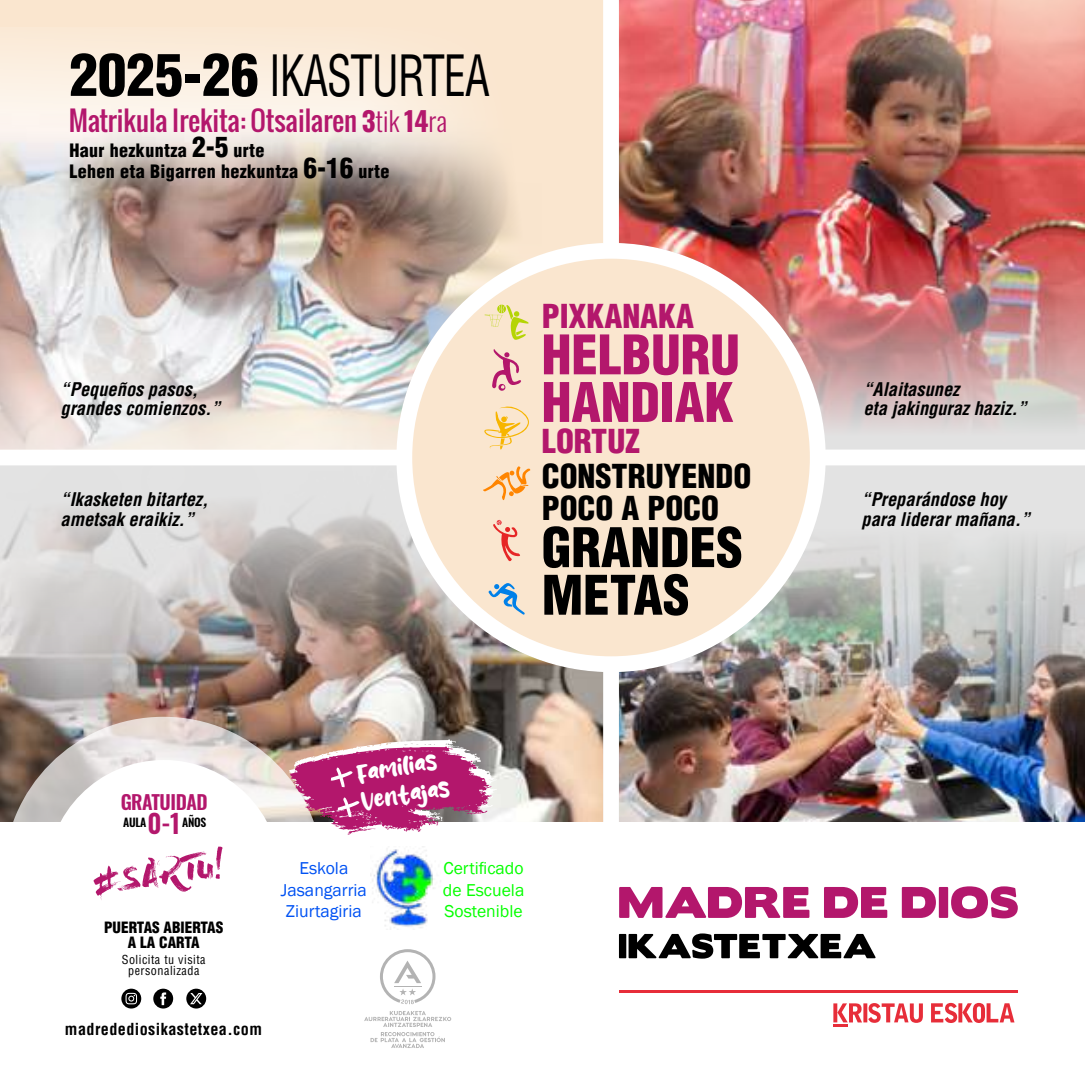
<style>
.page{position:relative;width:1085px;height:1085px;background:#fff}
.page>*{position:absolute;margin:0;border:0;box-sizing:border-box;transform-origin:0 0}
.t1{font:condensed 55.35px "Helvetica LT Std";letter-spacing:-.025em;color:#000;scale:.8 1}
.t2{font:900 condensed 53.1px/47.5px "Helvetica LT Std";color:#b3176c}
.t3{font:900 condensed 53.1px/47.5px "Helvetica LT Std";color:#000}
.t4{font:900 condensed 32.18px/32.2px "Helvetica LT Std";color:#000}
.t5{font:900 condensed 32.18px "Helvetica LT Std";color:#b3176c}
.t6{font:26.78px "Oswald";color:#b3176c}
.t7{font:600 25.88px "Oswald";color:#b3176c}
.t8{font:24.97px/28.1px "Laguna Smile";color:#fff;scale:.92 1}
.t9{font:600 19.57px "Oswald";letter-spacing:-.02em;color:#b3176c}
.t10{font:italic 700 condensed 18.45px/19.6px "Helvetica LT Std";color:#000}
.t11{font:900 condensed 18px/21.2px "Helvetica LT Std";letter-spacing:.02em;color:#000}
.t12{font:17.78px/21.2px "Franklin Gothic";color:#05ff00;text-align:justify}
.t13{font:17.78px/21.2px "Franklin Gothic";color:#0052f3;text-align:center}
.t14{font:700 condensed 16.2px "Helvetica LT Std";letter-spacing:.025em;color:#000}
.t15{font:900 condensed 15.3px/15.3px "Helvetica LT Std";color:#000;text-align:center}
.t16{font:condensed 12.15px/11px "Helvetica LT Std";letter-spacing:.04em;color:#000;text-align:center}
.t17{font:600 11.47px "Oswald";letter-spacing:-.02em;color:#000}
.s1{font-weight:900;font-size:56.7px}
.s2{font-weight:700}
.s3{font-weight:300}
.s4{font-size:27.45px}
</style>
<div class="page">
<img style="left:0;top:465px;width:603px;height:357px">
<svg style="left:3px;top:716px;width:320px;height:320px;background:#ddd6d3"></svg>
<div style="left:0;top:0;width:603px;height:271px;background:#fae6cf"></div>
<img style="left:0;top:27px;width:541px;height:422px">
<div style="left:47px;top:759px;width:234px;height:234px;background:#fff;border-radius:50%"></div>
<svg style="left:796px;top:465px;width:288px;height:64px;background:#e4e4e4"></svg>
<img style="left:619px;top:529px;width:465px;height:293px">
<div style="left:412px;top:259px;width:397px;height:397px;background:#fae6cf;border-radius:50%"></div>
<img style="left:619px;top:0;width:465px;height:449px">
<div style="left:0;top:822px;width:1084px;height:262px;background:#fff"></div>
<svg style="left:93px;top:846px;width:129px;height:54px"></svg>
<svg style="left:289px;top:739px;width:208px;height:96px"></svg>
<hr style="left:619px;top:989px;width:398px;height:3px;background:#e72d39">
<svg style="left:833px;top:1002px;width:182px;height:25px"></svg>
<svg style="left:619px;top:933px;width:256px;height:25px"></svg>
<svg style="left:619px;top:886px;width:398px;height:32px"></svg>
<svg style="left:153px;top:988px;width:20px;height:20px"></svg>
<svg style="left:121px;top:988px;width:20px;height:20px"></svg>
<svg style="left:186px;top:988px;width:20px;height:20px"></svg>
<svg style="left:190px;top:992px;width:12px;height:12px"></svg>
<svg style="left:364px;top:949px;width:87px;height:98px"></svg>
<svg style="left:488px;top:583px;width:37px;height:32px"></svg>
<svg style="left:492px;top:349px;width:29px;height:42px"></svg>
<svg style="left:484px;top:406px;width:45px;height:44px"></svg>
<svg style="left:483px;top:466px;width:48px;height:35px"></svg>
<svg style="left:493px;top:519px;width:27px;height:42px"></svg>
<svg style="left:484px;top:304px;width:44px;height:36px"></svg>
<img style="left:818px;top:0;width:266px;height:170px">
<img style="left:370px;top:846px;width:64px;height:83px">
<h1 class="t1" style="left:69px;top:41px;width:526px"><span class="s1">2025-26</span> IKASTURTEA</h1>
<h3 class="t6" style="left:69px;top:100px;width:380px">Matrikula Irekita: Otsailaren <span class="s2">3</span><span class="s3">tik</span> <span class="s2">14</span><span class="s3">ra</span></h3>
<p class="t11" style="left:69px;top:139px;width:321px">Haur hezkuntza <span class="s4">2-5</span> urte<br>Lehen eta Bigarren hezkuntza <span class="s4">6-16</span> urte</p>
<p class="t10" style="left:61px;top:379px;width:161px">“Pequeños pasos, grandes comienzos.”</p>
<p class="t10" style="left:61px;top:490px;width:149px">“Ikasketen bitartez, ametsak eraikiz.”</p>
<h3 class="t5" style="left:541px;top:295px;width:154px">PIXKANAKA</h3>
<h2 class="t2" style="left:541px;top:330px;width:199px">HELBURU<br>HANDIAK</h2>
<h3 class="t5" style="left:541px;top:421px;width:99px">LORTUZ</h3>
<h3 class="t4" style="left:541px;top:460px;width:211px">CONSTRUYENDO<br>POCO A POCO</h3>
<h2 class="t3" style="left:541px;top:523px;width:202px">GRANDES<br>METAS</h2>
<p class="t9" style="left:120px;top:791px;width:89px">GRATUIDAD</p>
<p class="t17" style="left:123px;top:816px;width:25px">AULA</p>
<h3 class="t7" style="left:147px;top:809px;width:34px">0-1</h3>
<p class="t17" style="left:182px;top:816px;width:26px">AÑOS</p>
<p class="t15" style="left:104px;top:919px;width:121px">PUERTAS ABIERTAS<br>A LA CARTA</p>
<p class="t16" style="left:122px;top:953px;width:85px">Solicita tu visita personalizada</p>
<p class="t14" style="left:65px;top:1019px;width:198px">madredediosikastetxea.com</p>
<h3 class="t8" style="left:355px;top:761px;width:98px;rotate:-9deg">Familias<br>Ventajas</h3>
<p class="t13" style="left:281px;top:858px;width:88px">Eskola<br>Jasangarria<br>Ziurtagiria</p>
<p class="t12" style="left:443px;top:858px;width:83px">Certificado de Escuela Sostenible</p>
<p class="t10" style="left:863px;top:379px;width:165px">“Alaitasunez<br>eta jakinguraz haziz.”</p>
<p class="t10" style="left:861px;top:490px;width:170px">“Preparándose hoy para liderar mañana.”</p>
</div>
